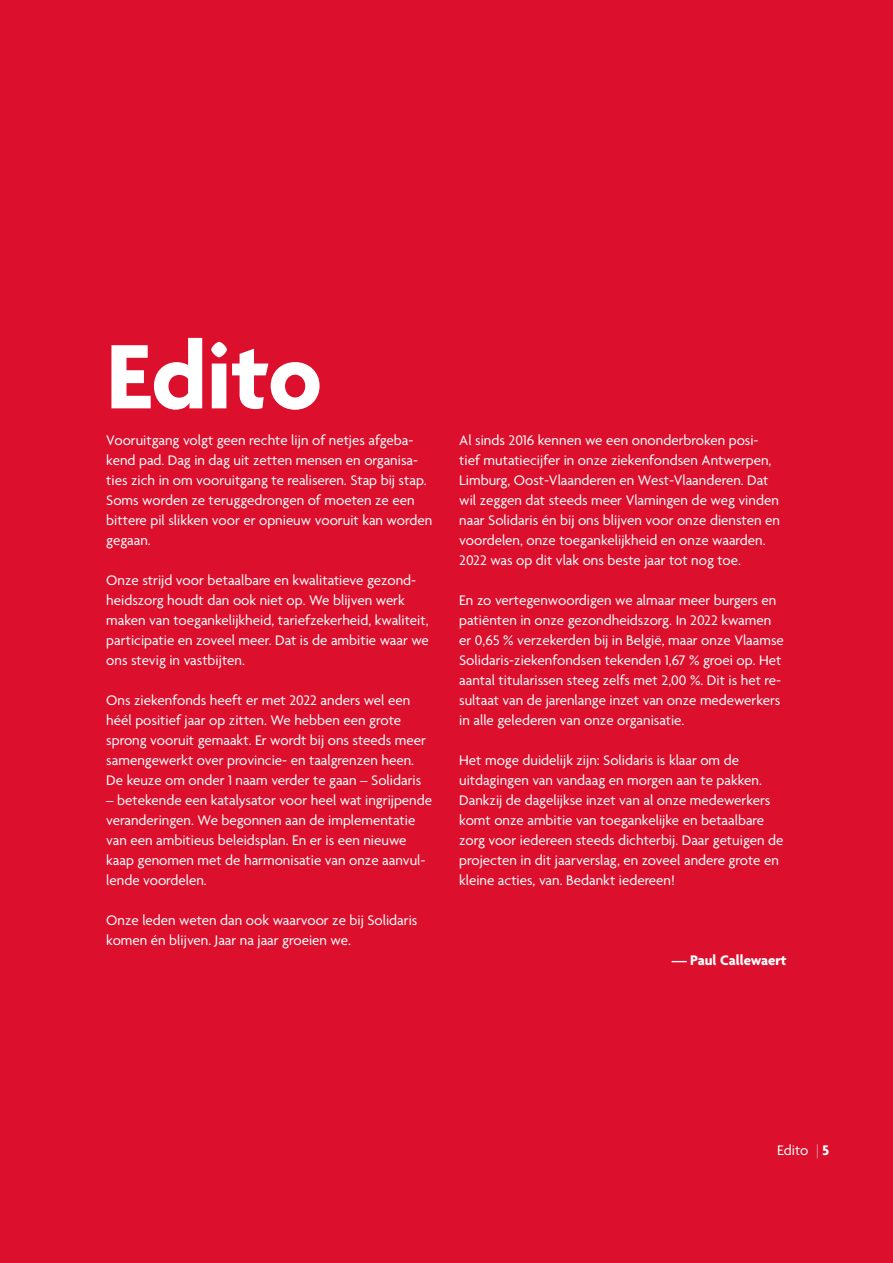
<style>
.page{position:relative;width:893px;height:1263px;background:#dc0f2d}
.page>*{position:absolute;margin:0;border:0;box-sizing:border-box;transform-origin:0 0}
.t1{font:700 99px "Agenda";color:#fff}
.t2{font:15px/20px "Agenda";color:#fff}
.t3{font:700 15px "Agenda";letter-spacing:-.005em;color:#fff}
.s1{font-weight:100}
.s2{font-weight:700}
</style>
<div class="page">
<h1 class="t1" style="left:106px;top:323px;width:217px">Edito</h1>
<p class="t2" style="left:106px;top:431px;width:327px">Vooruitgang volgt geen rechte lijn of netjes afgeba&shy;kend pad. Dag in dag uit zetten mensen en organisa&shy;ties zich in om vooruitgang te realiseren. Stap bij stap.<br>Soms worden ze teruggedrongen of moeten ze een bittere pil slikken voor er opnieuw vooruit kan worden gegaan.</p>
<p class="t2" style="left:106px;top:571px;width:324px">Onze strijd voor betaalbare en kwalitatieve gezond&shy;heidszorg houdt dan ook niet op. We blijven werk maken van toegankelijkheid, tariefzekerheid, kwaliteit, participatie en zoveel meer. Dat is de ambitie waar we ons stevig in vastbijten.</p>
<p class="t2" style="left:106px;top:691px;width:321px">Ons ziekenfonds heeft er met 2022 anders wel een héél positief jaar op zitten. We hebben een grote sprong vooruit gemaakt. Er wordt bij ons steeds meer samengewerkt over provincie- en taalgrenzen heen.<br>De keuze om onder 1 naam verder te gaan – Solidaris</p>
<p class="t2" style="left:106px;top:791px;width:327px">– betekende een katalysator voor heel wat ingrijpende veranderingen. We begonnen aan de implementatie van een ambitieus beleidsplan. En er is een nieuwe kaap genomen met de harmonisatie van onze aanvul&shy;lende voordelen.</p>
<p class="t2" style="left:106px;top:911px;width:313px">Onze leden weten dan ook waarvoor ze bij Solidaris komen én blijven. Jaar na jaar groeien we.</p>
<p class="t2" style="left:459px;top:431px;width:322px">Al sinds 2016 kennen we een ononderbroken posi&shy;tief mutatiecijfer in onze ziekenfondsen Antwerpen, Limburg, Oost-Vlaanderen en West-Vlaanderen. Dat wil zeggen dat steeds meer Vlamingen de weg vinden naar Solidaris én bij ons blijven voor onze diensten en voordelen, onze toegankelijkheid en onze waarden.<br>2022 was op dit vlak ons beste jaar tot nog toe.</p>
<p class="t2" style="left:459px;top:591px;width:326px">En zo vertegenwoordigen we almaar meer burgers en patiënten in onze gezondheidszorg. In 2022 kwamen er 0,65 % verzekerden bij in België, maar onze Vlaamse Solidaris-ziekenfondsen tekenden 1,67 % groei op. Het aantal titularissen steeg zelfs met 2,00 %. Dit is het re&shy;sultaat van de jarenlange inzet van onze medewerkers in alle gelederen van onze organisatie.</p>
<p class="t2" style="left:459px;top:751px;width:326px">Het moge duidelijk zijn: Solidaris is klaar om de uitdagingen van vandaag en morgen aan te pakken.<br>Dankzij de dagelijkse inzet van al onze medewerkers komt onze ambitie van toegankelijke en betaalbare zorg voor iedereen steeds dichterbij. Daar getuigen de projecten in dit jaarverslag, en zoveel andere grote en kleine acties, van. Bedankt iedereen!</p>
<p class="t3" style="left:672px;top:952px;width:116px">— Paul Callewaert</p>
<p class="t2" style="left:777px;top:1141px;width:53px">Edito <span class="s1">|</span> <span class="s2">5</span></p>
</div>
